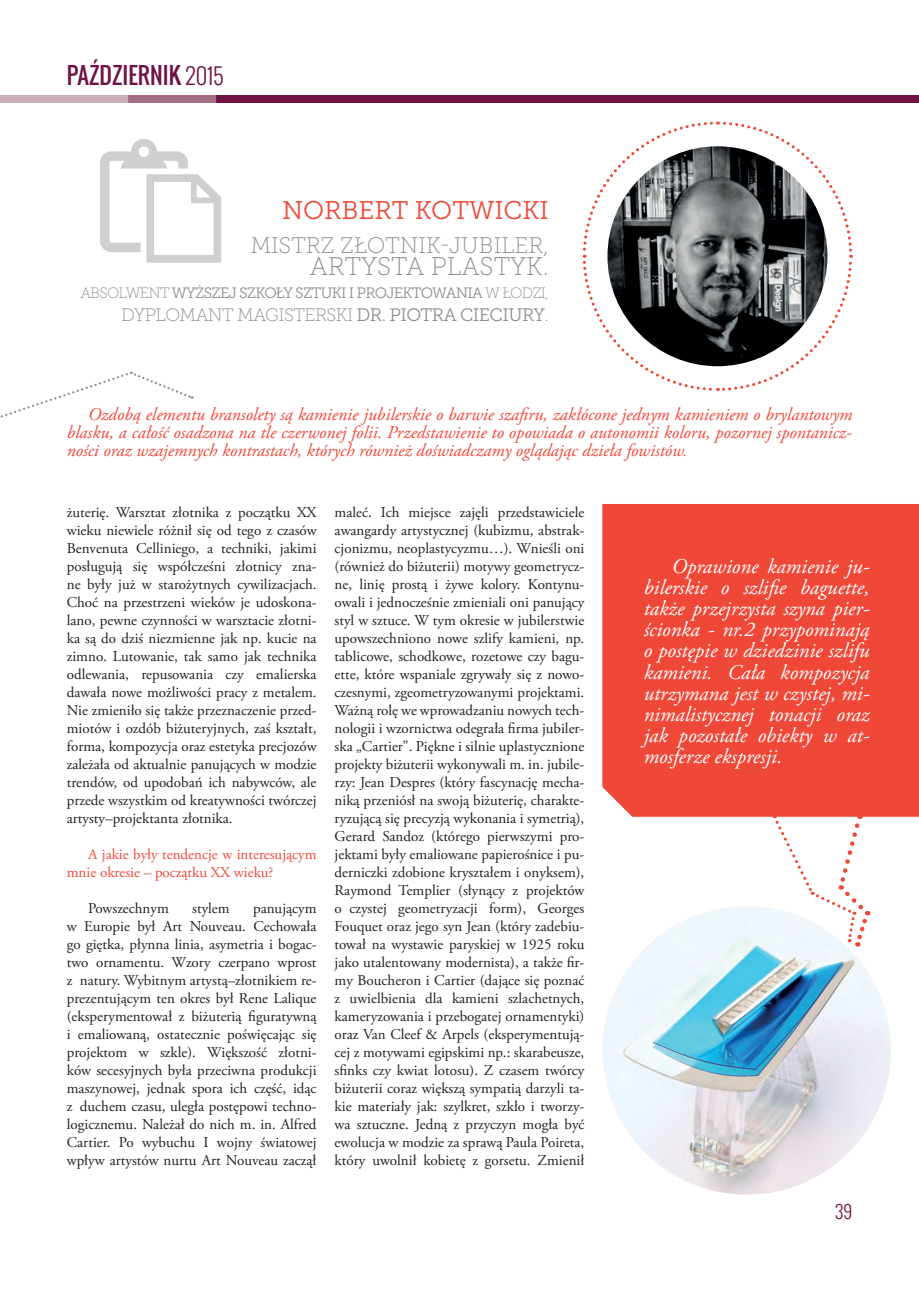
<style>
.page{position:relative;width:919px;height:1289px;background:#fff}
.page>*{position:absolute;margin:0;border:0;box-sizing:border-box;transform-origin:0 0}
.t1{font:25.5px "Museo Slab 300";color:#ef4837}
.t2{font:25.5px "Museo Slab 100";color:#8b8d90}
.t3{font:22.5px "Museo Slab 100";color:#8b8d90}
.t4{font:22.5px "Oswald";color:#701345}
.t5{font:italic 21px/21px "Adobe Garamond Pro";color:#fff;text-align:justify}
.t6{font:italic 18px/18px "Adobe Garamond Pro";color:#ef4838;text-align:justify}
.t7{font:18px "Museo Slab 100";letter-spacing:-.03em;color:#8b8d90}
.t8{font:300 18px "Oswald";color:#701345}
.t9{font:15px/18px "Adobe Garamond Pro";color:#231f20;text-align:justify}
.t10{font:15px/18px "Adobe Garamond Pro";color:#ef4838}
.t11{font:15px "Museo Slab 300";letter-spacing:-.05em;color:#8b8d90}
.s1{font-weight:300}
.s2{font-family:"Museo Slab 100"}
.s3{font-family:"Museo Slab 300"}
</style>
<div class="page">
<svg style="left:0;top:95px;width:13px;height:8px"></svg>
<svg style="left:0;top:371px;width:193px;height:47px"></svg>
<img style="left:13px;top:95px;width:905px;height:8px">
<svg style="left:582px;top:121px;width:271px;height:270px"></svg>
<svg style="left:100px;top:139px;width:121px;height:124px"></svg>
<div style="left:602px;top:504px;width:316px;height:312px;background:#ef4838"></div>
<img style="left:602px;top:906px;width:288px;height:288px;border-radius:144px">
<svg style="left:773px;top:814px;width:97px;height:132px"></svg>
<p class="t4" style="left:67px;top:58px;width:158px">PAŹDZIERNIK <span class="s1">2015</span></p>
<p class="t1" style="left:282px;top:197px;width:268px">NORBERT KOTWICKI</p>
<p class="t3" style="left:250px;top:233px;width:300px">MISTRZ ZŁOTNIK-JUBILER,</p>
<p class="t2" style="left:310px;top:253px;width:240px">ARTYSTA PLASTYK.</p>
<p class="t11" style="left:80px;top:284px;width:470px"><span class="s2">ABSOLWENT</span> WYŻSZEJ SZKOŁY SZTUKI I PROJEKTOWANIA <span class="s2">W ŁODZI,</span></p>
<p class="t7" style="left:121px;top:305px;width:429px">DYPLOMANT MAGISTERSKI <span class="s3">DR. PIOTRA CIECIURY</span>.</p>
<p class="t6" style="left:67px;top:405px;width:786px;text-indent:21px">Ozdobą elementu bransolety są kamienie jubilerskie o barwie szafiru, zakłócone jednym kamieniem o brylantowym blasku, a całość osadzona na tle czerwonej folii. Przedstawienie to opowiada o autonomii koloru, pozornej spontanicz&shy;ności oraz wzajemnych kontrastach, których również doświadczamy oglądając dzieła fowistów.</p>
<p class="t9" style="left:67px;top:504px;width:251px">żuterię. Warsztat złotnika z początku XX wieku niewiele różnił się od tego z czasów Benvenuta Celliniego, a techniki, jakimi posługują się współcześni złotnicy zna&shy;ne były już w starożytnych cywilizacjach.<br>Choć na przestrzeni wieków je udoskona&shy;lano, pewne czynności w warsztacie złotni&shy;ka są do dziś niezmienne jak np. kucie na zimno. Lutowanie, tak samo jak technika odlewania, repusowania czy emalierska dawała nowe możliwości pracy z metalem.<br>Nie zmieniło się także przeznaczenie przed&shy;miotów i ozdób biżuteryjnych, zaś kształt, forma, kompozycja oraz estetyka precjozów zależała od aktualnie panujących w modzie trendów, od upodobań ich nabywców, ale przede wszystkim od kreatywności twórczej artysty–projektanta złotnika.</p>
<p class="t10" style="left:67px;top:846px;width:251px;text-indent:21px">A jakie były tendencje w interesującym mnie okresie – początku XX wieku?</p>
<p class="t9" style="left:88px;top:900px;width:82px">Powszechnym</p>
<p class="t9" style="left:192px;top:900px;width:39px">stylem</p>
<p class="t9" style="left:67px;top:900px;width:251px;text-indent:186px">panującym w Europie był Art Nouveau. Cechowała go giętka, płynna linia, asymetria i bogac&shy;two ornamentu. Wzory czerpano wprost z natury. Wybitnym artystą–złotnikiem re&shy;prezentującym ten okres był Rene Lalique (eksperymentował z biżuterią figuratywną i emaliowaną, ostatecznie poświęcając się projektom w szkle). Większość złotni&shy;ków secesyjnych była przeciwna produkcji maszynowej, jednak spora ich część, idąc z duchem czasu, uległa postępowi techno&shy;logicznemu. Należał do nich m. in. Alfred Cartier. Po wybuchu I wojny światowej wpływ artystów nurtu Art Nouveau zaczął</p>
<p class="t9" style="left:334px;top:504px;width:251px">maleć. Ich miejsce zajęli przedstawiciele awangardy artystycznej (kubizmu, abstrak&shy;cjonizmu, neoplastycyzmu…). Wnieśli oni (również do biżuterii) motywy geometrycz&shy;ne, linię prostą i żywe kolory. Kontynu&shy;owali i jednocześnie zmieniali oni panujący styl w sztuce. W tym okresie w jubilerstwie upowszechniono nowe szlify kamieni, np. tablicowe, schodkowe, rozetowe czy bagu&shy;ette, które wspaniale zgrywały się z nowo&shy;czesnymi, zgeometryzowanymi projektami.<br>Ważną rolę we wprowadzaniu nowych tech&shy;nologii i wzornictwa odegrała firma jubiler&shy;ska „Cartier”. Piękne i silnie uplastycznione projekty biżuterii wykonywali m. in. jubile&shy;rzy: Jean Despres (który fascynację mecha&shy;niką przeniósł na swoją biżuterię, charakte&shy;ryzującą się precyzją wykonania i symetrią), Gerard Sandoz (którego pierwszymi pro&shy;jektami były emaliowane papierośnice i pu&shy;derniczki zdobione kryształem i onyksem), Raymond Templier (słynący z projektów o czystej geometryzacji form), Georges Fouquet oraz jego syn Jean (który zadebiu&shy;tował na wystawie paryskiej w 1925 roku jako utalentowany modernista), a także fir&shy;my Boucheron i Cartier (dające się poznać z uwielbienia dla kamieni szlachetnych, kameryzowania i przebogatej ornamentyki) oraz Van Cleef &amp; Arpels (eksperymentują&shy;cej z motywami egipskimi np.: skarabeusze, sfinks czy kwiat lotosu). Z czasem twórcy biżuterii coraz większą sympatią darzyli ta&shy;kie materiały jak: szylkret, szkło i tworzy&shy;wa sztuczne. Jedną z przyczyn mogła być ewolucja w modzie za sprawą Paula Poireta, który uwolnił kobietę z gorsetu. Zmienił</p>
<p class="t5" style="left:643px;top:557px;width:227px;text-indent:28px">Oprawione kamienie ju&shy;bilerskie o szlifie baguette, także przejrzysta szyna pier&shy;ścionka - nr.2 przypominają o postępie w dziedzinie szlifu kamieni. Cała kompozycja utrzymana jest w czystej, mi&shy;nimalistycznej tonacji oraz jak pozostałe obiekty w at&shy;mosferze ekspresji.</p>
<p class="t8" style="left:835px;top:1198px;width:18px">39</p>
</div>
